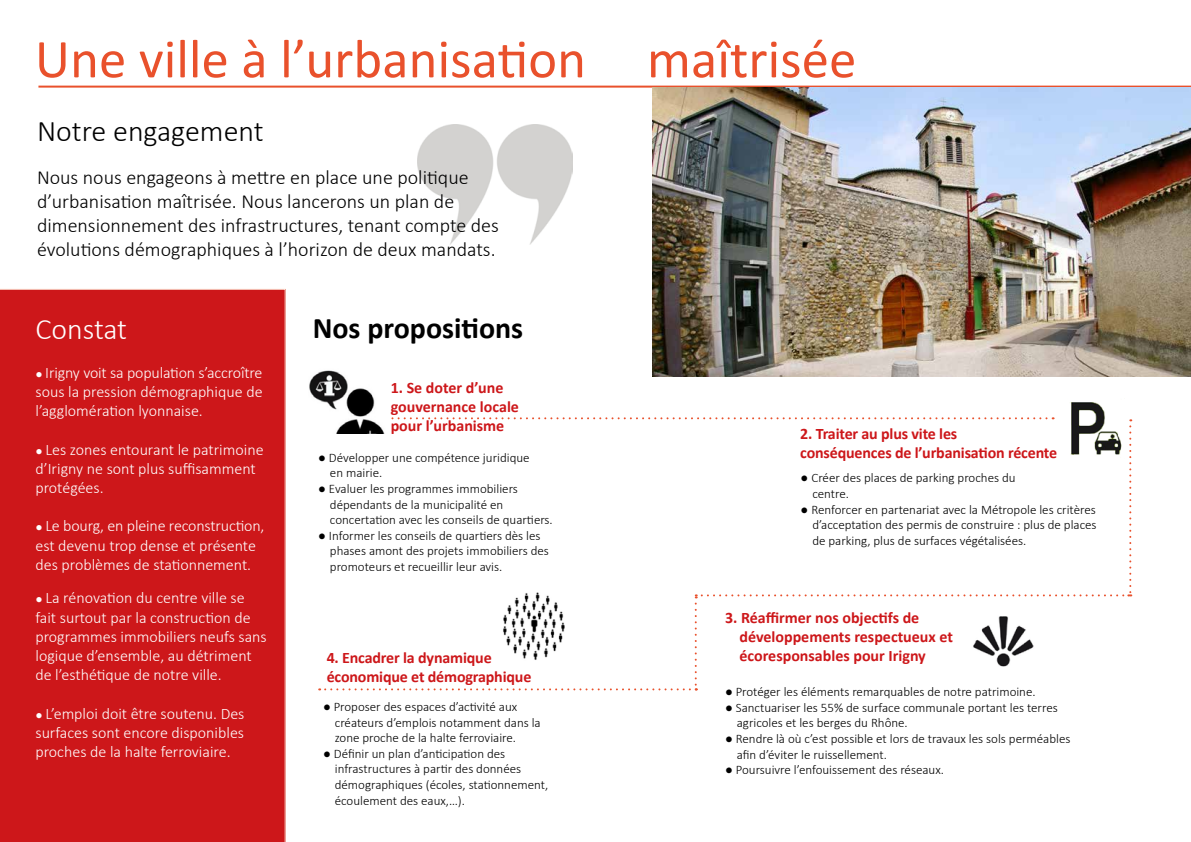
<style>
.page{position:relative;width:1191px;height:842px;background:#fff}
.page>*{position:absolute;margin:0;border:0;box-sizing:border-box;transform-origin:0 0}
.t1{font:55px "Calibri";color:#e9512c}
.t2{font:300 30px "Calibri";color:#000}
.t3{font:700 30px "Calibri";color:#000}
.t4{font:300 30px "Calibri";letter-spacing:-.005em;color:#fff}
.t5{font:300 20px/24px "Calibri";color:#000}
.t6{font:300 16px/19.2px "Calibri";color:#fff}
.t7{font:700 16px/19.2px "Calibri";letter-spacing:-.01em;color:#cd171a}
.t8{font:300 13px/15.6px "Calibri";color:#000}
.s1{font-weight:400;font-size:12px}
.s2{font-weight:400}
</style>
<div class="page">
<img style="left:417px;top:125px;width:155px;height:120px">
<div style="left:0;top:289px;width:286px;height:553px;background:#cd171a"></div>
<hr style="left:38px;top:86px;width:1153px;height:2px;background:#e9512c">
<img style="left:1070px;top:402px;width:35px;height:15px">
<svg style="left:319px;top:417px;width:812px;height:273px"></svg>
<img style="left:652px;top:88px;width:539px;height:289px">
<img style="left:309px;top:370px;width:79px;height:63px">
<h1 class="t1" style="left:35px;top:21px;width:823px">Une ville à l’urbanisation maîtrisée</h1>
<h2 class="t2" style="left:37px;top:112px;width:228px">Notre engagement</h2>
<h3 class="t5" style="left:37px;top:165px;width:463px">Nous nous engageons à mettre en place une politique d’urbanisation maîtrisée. Nous lancerons un plan de dimensionnement des infrastructures, tenant compte des évolutions démographiques à l’horizon de deux mandats.</h3>
<h2 class="t4" style="left:35px;top:311px;width:93px">Constat</h2>
<p class="t6" style="left:35px;top:363px;width:229px;text-align:justify"><span class="s1">●</span> Irigny voit sa population s’accroître sous la pression démographique de l’agglomération lyonnaise.</p>
<p class="t6" style="left:35px;top:440px;width:230px"><span class="s1">●</span> Les zones entourant le patrimoine d’Irigny ne sont plus suffisamment protégées.</p>
<p class="t6" style="left:35px;top:516px;width:230px"><span class="s1">●</span> Le bourg, en pleine reconstruction, est devenu trop dense et présente des problèmes de stationnement.</p>
<p class="t6" style="left:35px;top:588px;width:233px"><span class="s1">●</span> La rénovation du centre ville se fait surtout par la construction de programmes immobiliers neufs sans logique d’ensemble, au détriment de l’esthétique de notre ville.</p>
<p class="t6" style="left:35px;top:704px;width:210px;text-align:justify"><span class="s1">●</span> L’emploi doit être soutenu. Des surfaces sont encore disponibles proches de la halte ferroviaire.</p>
<h2 class="t3" style="left:313px;top:307px;width:212px">Nos propositions</h2>
<p class="t7" style="left:391px;top:378px;width:130px">1. Se doter d’une gouvernance locale pour l’urbanisme</p>
<p class="t8" style="left:330px;top:449px;width:201px;text-indent:-12px"><span class="s2">●</span> Développer une compétence juridique en mairie.</p>
<p class="t8" style="left:330px;top:481px;width:224px;text-indent:-12px"><span class="s2">●</span> Evaluer les programmes immobiliers dépendants de la municipalité en concertation avec les conseils de quartiers.</p>
<p class="t8" style="left:330px;top:527px;width:220px;text-indent:-12px"><span class="s2">●</span> Informer les conseils de quartiers dès les phases amont des projets immobiliers des promoteurs et recueillir leur avis.</p>
<p class="t7" style="left:327px;top:648px;width:206px">4. Encadrer la dynamique économique et démographique</p>
<p class="t8" style="left:335px;top:699px;width:207px;text-indent:-12px"><span class="s2">●</span> Proposer des espaces d’activité aux créateurs d’emplois notamment dans la zone proche de la halte ferroviaire.</p>
<p class="t8" style="left:335px;top:746px;width:215px;text-indent:-12px"><span class="s2">●</span> Définir un plan d’anticipation des infrastructures à partir des données démographiques (écoles, stationnement, écoulement des eaux,…).</p>
<p class="t7" style="left:800px;top:424px;width:258px">2. Traiter au plus vite les<br>conséquences de l’urbanisation récente</p>
<p class="t8" style="left:812px;top:470px;width:205px;text-indent:-12px"><span class="s2">●</span> Créer des places de parking proches du centre.</p>
<p class="t8" style="left:812px;top:501px;width:286px;text-align:justify;text-indent:-12px"><span class="s2">●</span> Renforcer en partenariat avec la Métropole les critères d’acceptation des permis de construire : plus de places de parking, plus de surfaces végétalisées.</p>
<p class="t7" style="left:739px;top:608px;width:215px;text-indent:-14px">3. Réaffirmer nos objectifs de développements respectueux et écoresponsables pour Irigny</p>
<p class="t8" style="left:725px;top:684px;width:312px"><span class="s2">●</span> Protéger les éléments remarquables de notre patrimoine.</p>
<p class="t8" style="left:737px;top:700px;width:322px;text-indent:-12px"><span class="s2">●</span> Sanctuariser les 55% de surface communale portant les terres agricoles et les berges du Rhône.</p>
<p class="t8" style="left:737px;top:731px;width:335px;text-indent:-12px"><span class="s2">●</span> Rendre là où c’est possible et lors de travaux les sols perméables afin d’éviter le ruissellement.</p>
<p class="t8" style="left:725px;top:762px;width:220px"><span class="s2">●</span> Poursuivre l’enfouissement des réseaux.</p>
</div>
